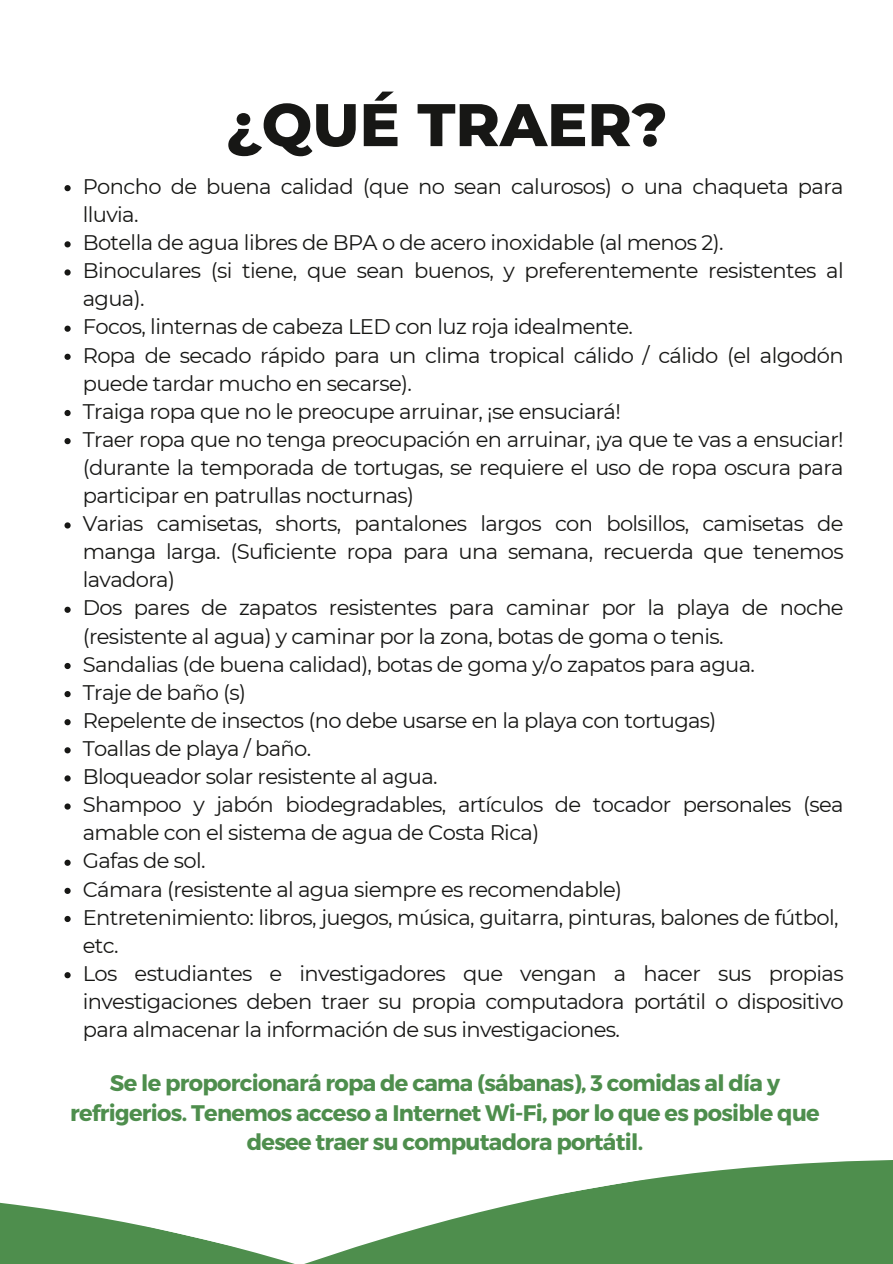
<style>
.page{position:relative;width:893px;height:1264px;background:#fff}
.page>*{position:absolute;margin:0;border:0;box-sizing:border-box;transform-origin:0 0}
.t1{font:800 60px "Montserrat";color:#171715}
.t2{font:700 22.5px/29.2px "Montserrat";letter-spacing:-.03em;color:#4e8e4d;text-align:center}
.t3{font:21px/28px "Montserrat";letter-spacing:-.03em;color:#171715}
</style>
<div class="page">
<svg style="left:64px;top:185px;width:7px;height:6px"></svg>
<svg style="left:64px;top:241px;width:7px;height:6px"></svg>
<svg style="left:64px;top:269px;width:7px;height:6px"></svg>
<svg style="left:64px;top:325px;width:7px;height:7px"></svg>
<svg style="left:64px;top:354px;width:7px;height:6px"></svg>
<svg style="left:64px;top:410px;width:7px;height:6px"></svg>
<svg style="left:64px;top:438px;width:7px;height:6px"></svg>
<svg style="left:64px;top:522px;width:7px;height:6px"></svg>
<svg style="left:64px;top:606px;width:7px;height:7px"></svg>
<svg style="left:64px;top:663px;width:7px;height:6px"></svg>
<svg style="left:64px;top:691px;width:7px;height:6px"></svg>
<svg style="left:64px;top:719px;width:7px;height:6px"></svg>
<svg style="left:64px;top:747px;width:7px;height:6px"></svg>
<svg style="left:64px;top:775px;width:7px;height:6px"></svg>
<svg style="left:64px;top:803px;width:7px;height:6px"></svg>
<svg style="left:64px;top:859px;width:7px;height:6px"></svg>
<svg style="left:64px;top:887px;width:7px;height:7px"></svg>
<svg style="left:64px;top:915px;width:7px;height:7px"></svg>
<svg style="left:64px;top:972px;width:7px;height:6px"></svg>
<svg style="left:618px;top:1160px;width:274px;height:103px;background:#5d975c"></svg>
<svg style="left:0;top:1184px;width:630px;height:79px"></svg>
<p class="t1" style="left:226px;top:88px;width:443px">¿QUÉ TRAER?</p>
<p class="t3" style="left:83px;top:172px;width:762px">Poncho de buena calidad (que no sean calurosos) o una chaqueta para lluvia.</p>
<p class="t3" style="left:83px;top:228px;width:642px">Botella de agua libres de BPA o de acero inoxidable (al menos 2).</p>
<p class="t3" style="left:83px;top:257px;width:762px">Binoculares (si tiene, que sean buenos, y preferentemente resistentes al agua).</p>
<p class="t3" style="left:83px;top:313px;width:551px">Focos, linternas de cabeza LED con luz roja idealmente.</p>
<p class="t3" style="left:83px;top:341px;width:762px">Ropa de secado rápido para un clima tropical cálido / cálido (el algodón puede tardar mucho en secarse).</p>
<p class="t3" style="left:83px;top:397px;width:539px">Traiga ropa que no le preocupe arruinar, ¡se ensuciará!</p>
<p class="t3" style="left:83px;top:425px;width:762px;text-align:justify">Traer ropa que no tenga preocupación en arruinar, ¡ya que te vas a ensuciar! (durante la temporada de tortugas, se requiere el uso de ropa oscura para participar en patrullas nocturnas)</p>
<p class="t3" style="left:83px;top:509px;width:762px;text-align:justify">Varias camisetas, shorts, pantalones largos con bolsillos, camisetas de manga larga. (Suficiente ropa para una semana, recuerda que tenemos lavadora)</p>
<p class="t3" style="left:83px;top:594px;width:762px">Dos pares de zapatos resistentes para caminar por la playa de noche (resistente al agua) y caminar por la zona, botas de goma o tenis.</p>
<p class="t3" style="left:83px;top:650px;width:673px">Sandalias (de buena calidad), botas de goma y/o zapatos para agua.</p>
<p class="t3" style="left:83px;top:678px;width:165px">Traje de baño (s)</p>
<p class="t3" style="left:83px;top:706px;width:635px">Repelente de insectos (no debe usarse en la playa con tortugas)</p>
<p class="t3" style="left:83px;top:734px;width:230px">Toallas de playa / baño.</p>
<p class="t3" style="left:83px;top:762px;width:356px">Bloqueador solar resistente al agua.</p>
<p class="t3" style="left:83px;top:790px;width:762px">Shampoo y jabón biodegradables, artículos de tocador personales (sea amable con el sistema de agua de Costa Rica)</p>
<p class="t3" style="left:83px;top:846px;width:124px">Gafas de sol.</p>
<p class="t3" style="left:83px;top:875px;width:541px">Cámara (resistente al agua siempre es recomendable)</p>
<p class="t3" style="left:83px;top:903px;width:757px">Entretenimiento: libros, juegos, música, guitarra, pinturas, balones de fútbol, etc.</p>
<h2 class="t3" style="left:83px;top:959px;width:762px;text-align:justify">Los estudiantes e investigadores que vengan a hacer sus propias investigaciones deben traer su propia computadora portátil o dispositivo para almacenar la información de sus investigaciones.</h2>
<h1 class="t2" style="left:70px;top:1067px;width:751px">Se le proporcionará ropa de cama (sábanas), 3 comidas al día y refrigerios. Tenemos acceso a Internet Wi-Fi, por lo que es posible que desee traer su computadora portátil.</h1>
</div>
